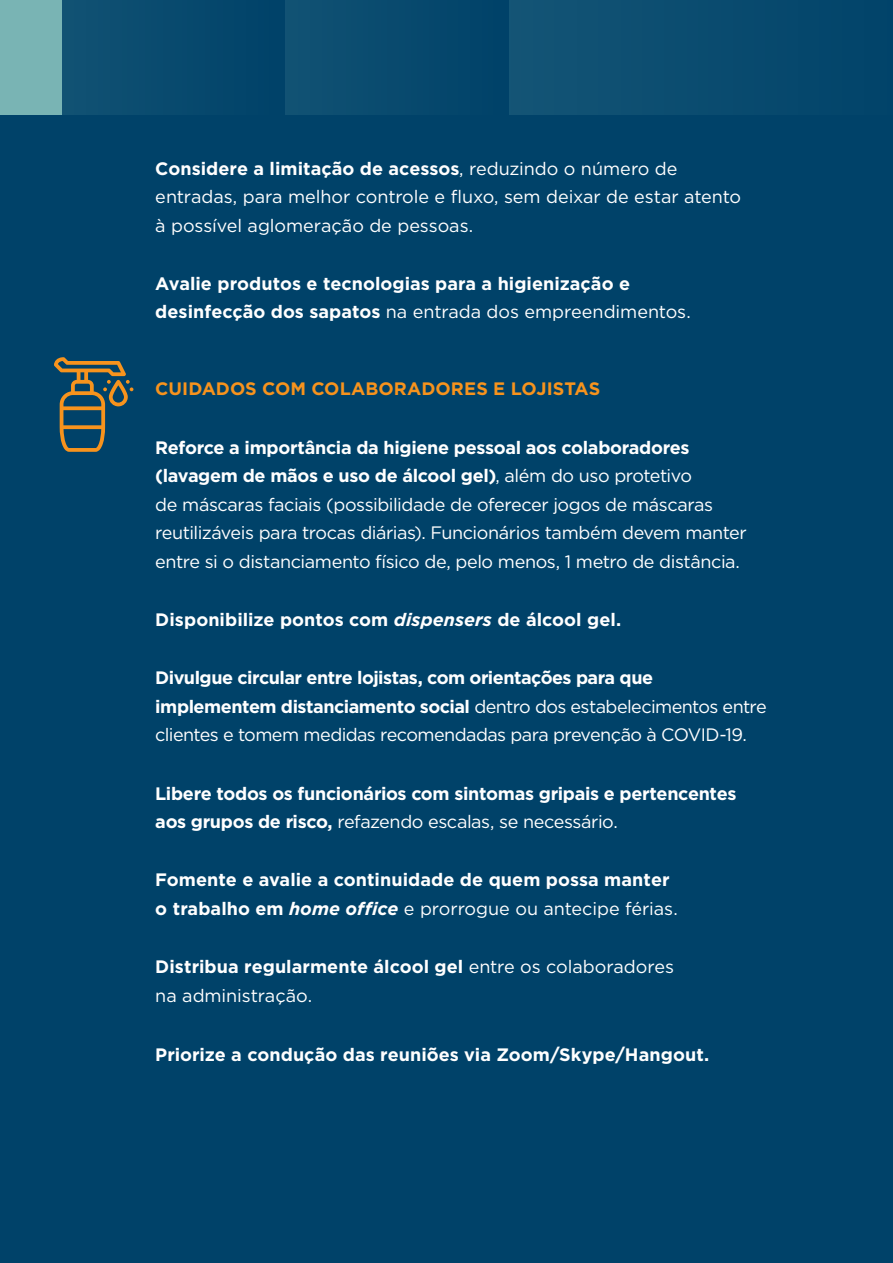
<style>
.page{position:relative;width:893px;height:1263px;background:#004269}
.page>*{position:absolute;margin:0;border:0;box-sizing:border-box;transform-origin:0 0}
.t1{font:18px/28.5px "Gotham HTF";letter-spacing:-.02em;color:#fff}
.t2{font:700 18px/28.5px "Gotham HTF";color:#fff}
.t3{font:18px/28.5px "Gotham HTF";color:#fff}
.t4{font:700 18px "Gotham HTF";color:#f7931d}
.s1{font-weight:700}
.s2{font-weight:400}
.s3{font-style:italic}
</style>
<div class="page">
<div style="left:0;top:0;width:62px;height:114px;background:#79b4b4"></div>
<div style="left:62px;top:0;width:223px;height:114px;background:#094a6e"></div>
<div style="left:285px;top:0;width:224px;height:114px;background:#094a6e"></div>
<div style="left:509px;top:0;width:384px;height:114px;background:#0a4c6f"></div>
<svg style="left:54px;top:357px;width:79px;height:95px"></svg>
<p class="t1" style="left:155px;top:154px;width:587px"><span class="s1">Considere a limitação de acessos</span>, reduzindo o número de entradas, para melhor controle e fluxo, sem deixar de estar atento à possível aglomeração de pessoas.</p>
<p class="t2" style="left:155px;top:269px;width:537px">Avalie produtos e tecnologias para a higienização e desinfecção dos sapatos <span class="s2">na entrada dos empreendimentos.</span></p>
<p class="t4" style="left:155px;top:379px;width:447px">CUIDADOS COM COLABORADORES E LOJISTAS</p>
<p class="t1" style="left:155px;top:433px;width:593px"><span class="s1">Reforce a importância da higiene pessoal aos colaboradores (lavagem de mãos e uso de álcool gel)</span>, além do uso protetivo<br>de máscaras faciais (possibilidade de oferecer jogos de máscaras reutilizáveis para trocas diárias). Funcionários também devem manter entre si o distanciamento físico de, pelo menos, 1 metro de distância.</p>
<p class="t2" style="left:155px;top:605px;width:467px">Disponibilize pontos com <span class="s3">dispensers</span> de álcool gel.</p>
<p class="t1" style="left:155px;top:663px;width:613px"><span class="s1">Divulgue circular entre lojistas, com orientações para que implementem distanciamento social</span> dentro dos estabelecimentos entre clientes e tomem medidas recomendadas para prevenção à COVID-19.</p>
<p class="t2" style="left:155px;top:778px;width:583px">Libere todos os funcionários com sintomas gripais e pertencentes aos grupos de risco, <span class="s2">refazendo escalas, se necessário.</span></p>
<p class="t2" style="left:155px;top:865px;width:524px">Fomente e avalie a continuidade de quem possa manter o trabalho em <span class="s3">home office</span> <span class="s2">e prorrogue ou antecipe férias.</span></p>
<p class="t3" style="left:155px;top:952px;width:520px"><span class="s1">Distribua regularmente álcool gel</span> entre os colaboradores na administração.</p>
<p class="t2" style="left:155px;top:1040px;width:556px">Priorize a condução das reuniões via Zoom/Skype/Hangout.</p>
</div>
